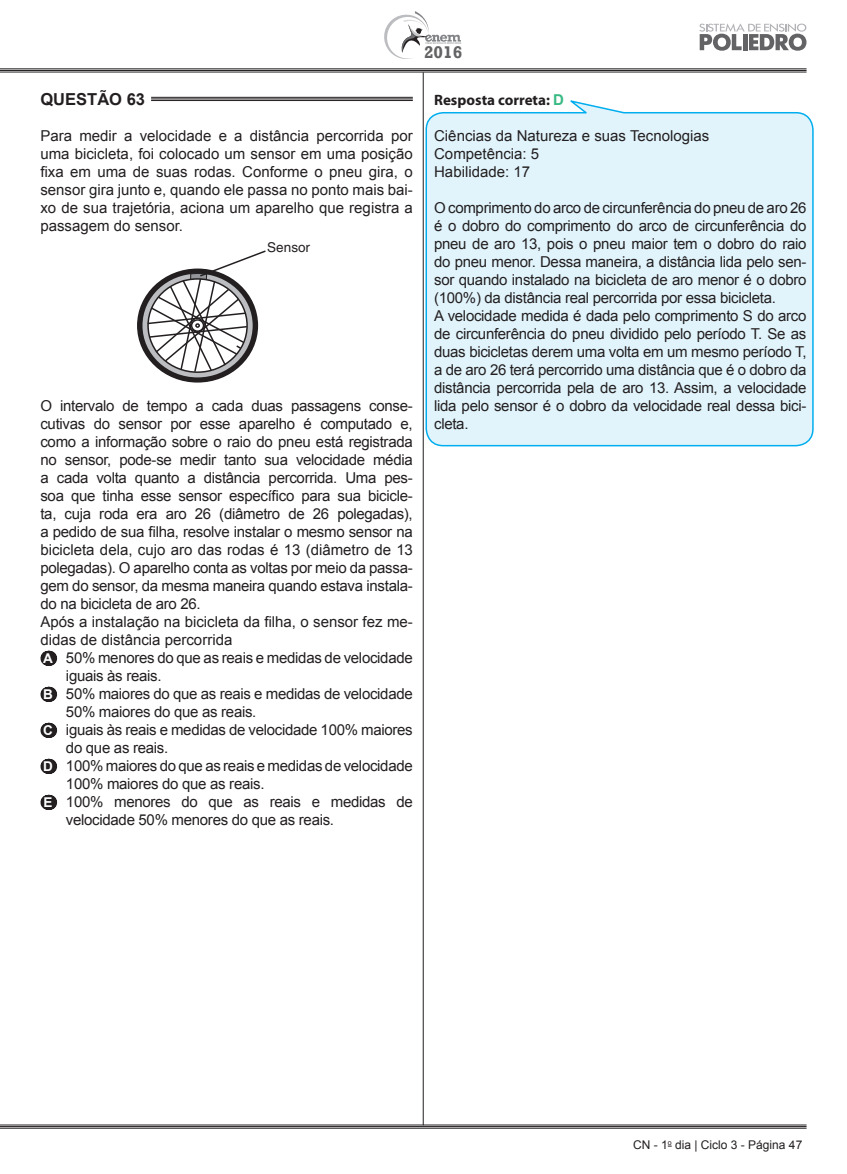
<style>
.page{position:relative;width:847px;height:1174px;background:#fff}
.page>*{position:absolute;margin:0;border:0;box-sizing:border-box;transform-origin:0 0}
.t1{font:700 17.4px "Rockwell";color:#636366}
.t2{font:700 16.5px "Arial";color:#231f20}
.t3{font:15px/18px "Arial";letter-spacing:-.02em;color:#231f20;text-align:justify}
.t4{font:15px/18px "Arial";color:#231f20}
.t5{font:700 15px "Myriad Pro";color:#231f20}
.t6{font:13.5px "Helvetica";color:#231f20}
.t7{font:12px "Arial";color:#231f20}
.s1{font-weight:700;font-size:13.5px;color:#fff}
.s2{font-family:"Arial";color:#38b983}
</style>
<div class="page">
<div style="left:425px;top:100px;width:389px;height:347px;background:#e1f4fc"></div>
<hr style="left:423px;top:72px;width:1px;height:1053px;background:#231f20">
<hr style="left:0;top:69px;width:806px;height:1px;background:#231f20">
<hr style="left:0;top:70px;width:806px;height:1px;background:#231f20">
<hr style="left:0;top:72px;width:806px;height:1px;background:#231f20">
<hr style="left:0;top:1124px;width:806px;height:1px;background:#231f20">
<hr style="left:0;top:1126px;width:806px;height:1px;background:#231f20">
<hr style="left:0;top:1128px;width:806px;height:1px;background:#231f20">
<svg style="left:699px;top:23px;width:107px;height:28px"></svg>
<svg style="left:384px;top:11px;width:77px;height:48px"></svg>
<hr style="left:151px;top:97px;width:261px;height:1px;background:#231f20">
<hr style="left:151px;top:98px;width:261px;height:1px;background:#231f20">
<hr style="left:151px;top:100px;width:261px;height:1px;background:#231f20">
<svg style="left:48px;top:651px;width:2px;height:15px"></svg>
<svg style="left:48px;top:687px;width:2px;height:15px"></svg>
<svg style="left:48px;top:723px;width:2px;height:15px"></svg>
<svg style="left:48px;top:759px;width:2px;height:15px"></svg>
<svg style="left:48px;top:795px;width:2px;height:15px"></svg>
<svg style="left:138px;top:269px;width:119px;height:113px"></svg>
<svg style="left:146px;top:250px;width:120px;height:123px"></svg>
<p class="t1" style="left:424px;top:42px;width:40px">2016</p>
<p class="t2" style="left:40px;top:88px;width:106px">QUESTÃO 63</p>
<p class="t3" style="left:40px;top:127px;width:374px">Para medir a velocidade e a distância percorrida por uma bicicleta, foi colocado um sensor em uma posição fixa em uma de suas rodas. Conforme o pneu gira, o sensor gira junto e, quando ele passa no ponto mais bai&shy;xo de sua trajetória, aciona um aparelho que registra a passagem do sensor.</p>
<p class="t6" style="left:267px;top:239px;width:44px">Sensor</p>
<p class="t3" style="left:40px;top:397px;width:373px">O intervalo de tempo a cada duas passagens conse-</p>
<p class="t3" style="left:40px;top:415px;width:373px">cutivas do sensor por esse aparelho é computado e,</p>
<p class="t3" style="left:40px;top:433px;width:373px">como a informação sobre o raio do pneu está registrada</p>
<p class="t3" style="left:40px;top:451px;width:373px">no sensor, pode-se medir tanto sua velocidade média</p>
<p class="t3" style="left:40px;top:469px;width:373px">a cada volta quanto a distância percorrida. Uma pes-</p>
<p class="t3" style="left:40px;top:487px;width:373px">soa que tinha esse sensor específico para sua bicicle-</p>
<p class="t3" style="left:40px;top:505px;width:373px">ta, cuja roda era aro 26 (diâmetro de 26 polegadas),</p>
<p class="t3" style="left:40px;top:523px;width:373px">a pedido de sua filha, resolve instalar o mesmo sensor na</p>
<p class="t4" style="left:40px;top:541px;width:374px">bicicleta dela, cujo aro das rodas é 13 (diâmetro de 13</p>
<p class="t3" style="left:40px;top:559px;width:373px">polegadas). O aparelho conta as voltas por meio da passa-</p>
<p class="t3" style="left:40px;top:577px;width:373px">gem do sensor, da mesma maneira quando estava instala-</p>
<p class="t3" style="left:40px;top:595px;width:162px">do na bicicleta de aro 26.</p>
<p class="t4" style="left:40px;top:613px;width:374px">Após a instalação na bicicleta da filha, o sensor fez me-</p>
<p class="t4" style="left:40px;top:631px;width:193px">didas de distância percorrida</p>
<p class="t3" style="left:43px;top:649px;width:371px"><span class="s1">A</span> 50% menores do que as reais e medidas de velocidade</p>
<p class="t3" style="left:66px;top:667px;width:97px">iguais às reais.</p>
<p class="t3" style="left:43px;top:685px;width:371px"><span class="s1">B</span> 50% maiores do que as reais e medidas de velocidade</p>
<p class="t3" style="left:66px;top:703px;width:192px">50% maiores do que as reais.</p>
<p class="t3" style="left:43px;top:721px;width:371px"><span class="s1">C</span> iguais às reais e medidas de velocidade 100% maiores</p>
<p class="t3" style="left:66px;top:739px;width:104px">do que as reais.</p>
<p class="t3" style="left:43px;top:757px;width:371px"><span class="s1">D</span> 100% maiores do que as reais e medidas de velocidade</p>
<p class="t3" style="left:66px;top:775px;width:200px">100% maiores do que as reais.</p>
<p class="t3" style="left:44px;top:793px;width:370px"><span class="s1">E</span> 100% menores do que as reais e medidas de</p>
<p class="t3" style="left:66px;top:811px;width:269px">velocidade 50% menores do que as reais.</p>
<p class="t5" style="left:434px;top:90px;width:131px">Resposta correta: <span class="s2">D</span></p>
<p class="t4" style="left:434px;top:127px;width:276px">Ciências da Natureza e suas Tecnologias<br>Competência: 5<br>Habilidade: 17</p>
<p class="t3" style="left:434px;top:199px;width:373px;text-align:left">O comprimento do arco de circunferência do pneu de aro 26 é o dobro do comprimento do arco de circunferência do pneu de aro 13, pois o pneu maior tem o dobro do raio do pneu menor. Dessa maneira, a distância lida pelo sen&shy;sor quando instalado na bicicleta de aro menor é o dobro (100%) da distância real percorrida por essa bicicleta.<br>A velocidade medida é dada pelo comprimento S do arco de circunferência do pneu dividido pelo período T. Se as duas bicicletas derem uma volta em um mesmo período T, a de aro 26 terá percorrido uma distância que é o dobro da distância percorrida pela de aro 13. Assim, a velocidade lida pelo sensor é o dobro da velocidade real dessa bici&shy;cleta.</p>
<p class="t7" style="left:632px;top:1136px;width:171px">CN - 1<sup>o</sup> dia | Ciclo 3 - Página 47</p>
</div>
